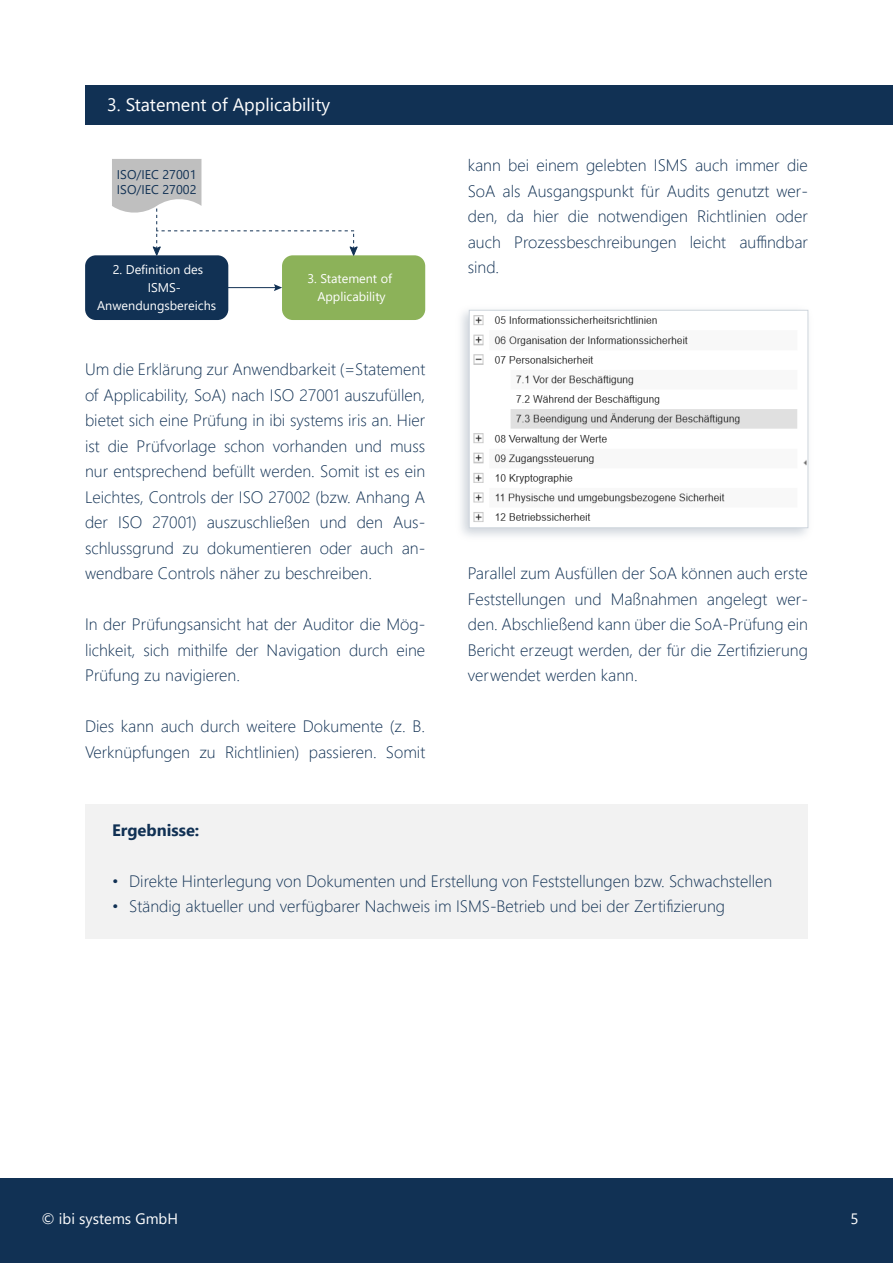
<style>
.page{position:relative;width:893px;height:1263px;background:#fff}
.page>*{position:absolute;margin:0;border:0;box-sizing:border-box;transform-origin:0 0}
.t1{font:18px "Segoe UI";color:#fff}
.t2{font:300 16.5px "Segoe UI";color:#113154}
.t3{font:700 16.5px "Segoe UI";color:#113154}
.t4{font:15px "Segoe UI";color:#fff}
.t5{font:12.6px/18.1px "Segoe UI";color:#fff;text-align:center}
.t6{font:12.6px/15.1px "Segoe UI";color:#113154}
</style>
<div class="page">
<div style="left:0;top:1178px;width:893px;height:85px;background:#113154"></div>
<div style="left:85px;top:85px;width:808px;height:40px;background:#113154"></div>
<div style="left:85px;top:255px;width:143px;height:65px;background:#113154;border-radius:11px"></div>
<div style="left:282px;top:255px;width:143px;height:65px;background:#8cb259;border-radius:11px"></div>
<hr style="left:228px;top:287px;width:49px;height:1px;background:#113154">
<svg style="left:274px;top:284px;width:8px;height:7px"></svg>
<svg style="left:112px;top:159px;width:246px;height:97px"></svg>
<img style="left:473px;top:315px;width:333px;height:208px">
<div style="left:469px;top:310px;width:339px;height:218px;border:1px solid #cfd6dd"></div>
<div style="left:85px;top:804px;width:723px;height:134px;background:#f2f2f2"></div>
<p class="t1" style="left:107px;top:98px;width:224px">3. Statement of Applicability</p>
<p class="t6" style="left:117px;top:168px;width:81px">ISO/IEC 27001<br>ISO/IEC 27002</p>
<p class="t5" style="left:113px;top:262px;width:92px">2. Definition des</p>
<p class="t5" style="left:148px;top:280px;width:35px">ISMS-</p>
<p class="t5" style="left:97px;top:298px;width:121px">Anwendungsbereichs</p>
<p class="t5" style="left:307px;top:271px;width:86px">3. Statement of<br>Applicability</p>
<p class="t2" style="left:85px;top:363px;width:342px">Um die Erklärung zur Anwendbarkeit (=Statement</p>
<p class="t2" style="left:85px;top:389px;width:342px">of Applicability, SoA) nach ISO 27001 auszufüllen,</p>
<p class="t2" style="left:85px;top:414px;width:342px">bietet sich eine Prüfung in ibi systems iris an. Hier</p>
<p class="t2" style="left:85px;top:440px;width:342px">ist die Prüfvorlage schon vorhanden und muss</p>
<p class="t2" style="left:85px;top:465px;width:342px">nur entsprechend befüllt werden. Somit ist es ein</p>
<p class="t2" style="left:85px;top:491px;width:342px">Leichtes, Controls der ISO 27002 (bzw. Anhang A</p>
<p class="t2" style="left:85px;top:516px;width:342px">der ISO 27001) auszuschließen und den Aus-</p>
<p class="t2" style="left:85px;top:542px;width:342px">schlussgrund zu dokumentieren oder auch an-</p>
<p class="t2" style="left:85px;top:567px;width:288px">wendbare Controls näher zu beschreiben.</p>
<p class="t2" style="left:85px;top:618px;width:342px">In der Prüfungsansicht hat der Auditor die Mög-</p>
<p class="t2" style="left:85px;top:644px;width:342px">lichkeit, sich mithilfe der Navigation durch eine</p>
<p class="t2" style="left:85px;top:669px;width:156px">Prüfung zu navigieren.</p>
<p class="t2" style="left:85px;top:720px;width:342px">Dies kann auch durch weitere Dokumente (z. B.</p>
<p class="t2" style="left:85px;top:746px;width:342px">Verknüpfungen zu Richtlinien) passieren. Somit</p>
<p class="t2" style="left:468px;top:159px;width:342px">kann bei einem gelebten ISMS auch immer die</p>
<p class="t2" style="left:468px;top:185px;width:342px">SoA als Ausgangspunkt für Audits genutzt wer-</p>
<p class="t2" style="left:468px;top:210px;width:342px">den, da hier die notwendigen Richtlinien oder</p>
<p class="t2" style="left:468px;top:236px;width:342px">auch Prozessbeschreibungen leicht auffindbar</p>
<p class="t2" style="left:468px;top:261px;width:33px">sind.</p>
<p class="t2" style="left:468px;top:567px;width:342px">Parallel zum Ausfüllen der SoA können auch erste</p>
<p class="t2" style="left:468px;top:593px;width:342px">Feststellungen und Maßnahmen angelegt wer-</p>
<p class="t2" style="left:468px;top:618px;width:342px">den. Abschließend kann über die SoA-Prüfung ein</p>
<p class="t2" style="left:468px;top:644px;width:342px">Bericht erzeugt werden, der für die Zertifizierung</p>
<p class="t2" style="left:468px;top:669px;width:171px">verwendet werden kann.</p>
<p class="t3" style="left:112px;top:823px;width:89px">Ergebnisse:</p>
<p class="t2" style="left:112px;top:874px;width:662px">• Direkte Hinterlegung von Dokumenten und Erstellung von Feststellungen bzw. Schwachstellen</p>
<p class="t2" style="left:112px;top:900px;width:614px">• Ständig aktueller und verfügbarer Nachweis im ISMS-Betrieb und bei der Zertifizierung</p>
<p class="t4" style="left:41px;top:1213px;width:138px">© ibi systems GmbH</p>
<p class="t4" style="left:850px;top:1213px;width:10px">5</p>
</div>
